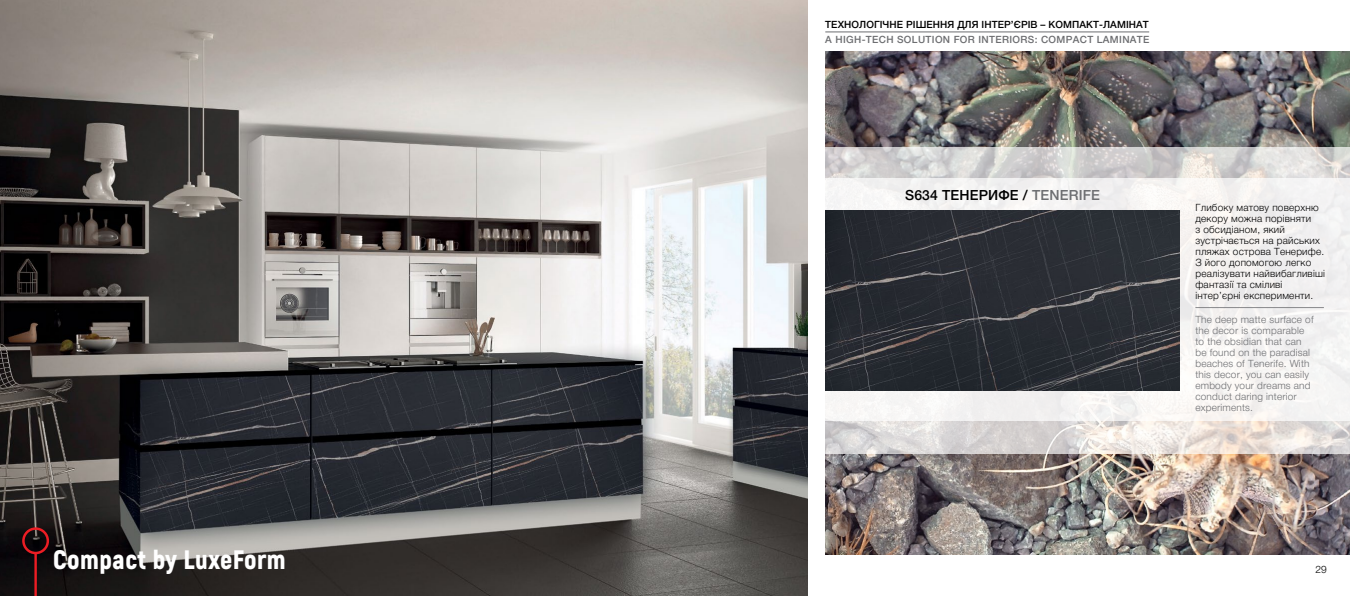
<style>
.page{position:relative;width:1350px;height:596px;background:#fff}
.page>*{position:absolute;margin:0;border:0;box-sizing:border-box;transform-origin:0 0}
.t1{font:900 26.6px "Akrobat";letter-spacing:.02em;color:#fff}
.t2{font:500 14px "Helvetica Neue Cyr";color:#000}
.t3{font:500 14px "Helvetica Neue Cyr";letter-spacing:.01em;color:#6d6e71}
.t4{font:300 10.2px "Helvetica Neue Cyr";color:#000}
.t5{font:300 10px/11px "Helvetica Neue Cyr";letter-spacing:.02em;color:#000}
.t6{font:300 10px/11px "Helvetica Neue Cyr";letter-spacing:.02em;color:#6d6e71}
.t7{font:500 10px "Helvetica Neue Cyr";color:#000}
.t8{font:500 10px "Helvetica Neue Cyr";letter-spacing:.035em;color:#6d6e71}
.s1{color:#000}
</style>
<div class="page">
<img style="left:0;top:0;width:807px;height:595px">
<svg style="left:34px;top:554px;width:3px;height:41px"></svg>
<div style="left:22px;top:527px;width:27px;height:27px;border:2px solid #ed1d24;border-radius:50%"></div>
<img style="left:825px;top:51px;width:524px;height:503px">
<svg style="left:825px;top:147px;width:524px;height:307px;background:#dcd8d6"></svg>
<div style="left:825px;top:178px;width:524px;height:242px;background:#f4f3f2"></div>
<img style="left:825px;top:210px;width:354px;height:180px">
<hr style="left:1195px;top:307px;width:128px;height:1px;background:#6d6e71">
<hr style="left:825px;top:31px;width:324px;height:1px;background:#6d6e71">
<h1 class="t1" style="left:53px;top:542px;width:234px">Соmpact by LuxeForm</h1>
<p class="t7" style="left:825px;top:19px;width:8px">ТЕХНОЛОГІЧНЕ</p>
<p class="t7" style="left:906px;top:19px;width:8px">РІШЕННЯ</p>
<p class="t7" style="left:957px;top:19px;width:8px">ДЛЯ</p>
<p class="t7" style="left:981px;top:19px;width:7px">ІНТЕР</p>
<p class="t7" style="left:1010px;top:19px;width:17px">’ЄРІВ</p>
<p class="t7" style="left:1040px;top:19px;width:17px">– КОМПАКТ</p>
<p class="t7" style="left:1099px;top:19px;width:12px">-ЛАМІНАТ</p>
<p class="t8" style="left:825px;top:34px;width:18px">A HIGH</p>
<p class="t8" style="left:861px;top:34px;width:12px">-TECH</p>
<p class="t8" style="left:897px;top:34px;width:15px">SOLUTION</p>
<p class="t8" style="left:953px;top:34px;width:32px">FOR INTERIOR</p>
<p class="t8" style="left:1027px;top:34px;width:117px">S: CO MPACT LAMINATE</p>
<h2 class="t2" style="left:905px;top:187px;width:48px">S634 ТЕНЕРИФЕ</h2>
<h2 class="t3" style="left:1022px;top:187px;width:78px"><span class="s1">/</span> TENERIFE</h2>
<p class="t5" style="left:1195px;top:202px;width:131px">Глибоку матову поверхню декору можна порівняти<br>з обсидіаном, який зустрічається на райських пляжах острова Тенерифе.<br>З його допомогою легко реалізувати найвибагливіші фантазії та сміливі інтер’єрні експерименти.</p>
<p class="t6" style="left:1195px;top:314px;width:120px">The deep matte surface of the dеcor is comparable to the obsidian that can be found on the paradisal beaches of Tenerife. With this dеcor, you can easily embody your dreams and conduct daring interior experiments.</p>
<p class="t4" style="left:1315px;top:563px;width:13px">29</p>
</div>
